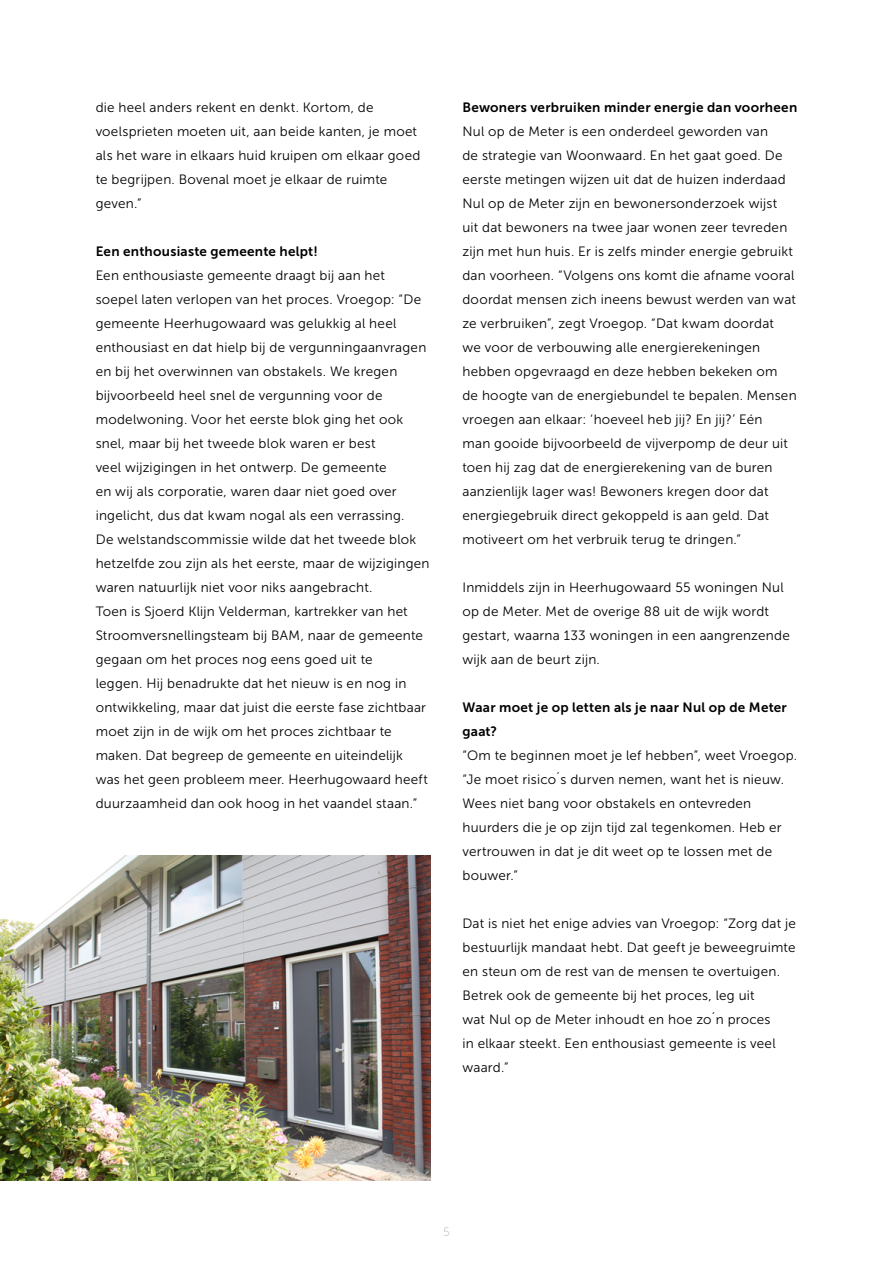
<style>
.page{position:relative;width:893px;height:1263px;background:#fff}
.page>*{position:absolute;margin:0;border:0;box-sizing:border-box;transform-origin:0 0}
.t1{font:13.5px/24px "Museo Sans 300";letter-spacing:.02em;color:#000}
.t2{font:13.5px/24px "Museo Sans 700";letter-spacing:.02em;color:#000}
.t3{font:12px "Museo Sans 100";color:#b3b2b2}
</style>
<div class="page">
<img style="left:0;top:856px;width:431px;height:324px">
<p class="t1" style="left:96px;top:95px;width:326px">die heel anders rekent en denkt. Kortom, de voelsprieten moeten uit, aan beide kanten, je moet als het ware in elkaars huid kruipen om elkaar goed te begrijpen. Bovenal moet je elkaar de ruimte geven.”</p>
<p class="t2" style="left:96px;top:239px;width:224px">Een enthousiaste gemeente helpt!</p>
<p class="t1" style="left:96px;top:263px;width:335px">Een enthousiaste gemeente draagt bij aan het soepel laten verlopen van het proces. Vroegop: “De gemeente Heerhugowaard was gelukkig al heel enthousiast en dat hielp bij de vergunningaanvragen en bij het overwinnen van obstakels. We kregen bijvoorbeeld heel snel de vergunning voor de modelwoning. Voor het eerste blok ging het ook snel, maar bij het tweede blok waren er best<br>veel wijzigingen in het ontwerp. De gemeente<br>en wij als corporatie, waren daar niet goed over ingelicht, dus dat kwam nogal als een verrassing.<br>De welstandscommissie wilde dat het tweede blok hetzelfde zou zijn als het eerste, maar de wijzigingen waren natuurlijk niet voor niks aangebracht.<br>Toen is Sjoerd Klijn Velderman, kartrekker van het Stroomversnellingsteam bij BAM, naar de gemeente gegaan om het proces nog eens goed uit te<br>leggen. Hij benadrukte dat het nieuw is en nog in ontwikkeling, maar dat juist die eerste fase zichtbaar moet zijn in de wijk om het proces zichtbaar te maken. Dat begreep de gemeente en uiteindelijk was het geen probleem meer. Heerhugowaard heeft duurzaamheid dan ook hoog in het vaandel staan.”</p>
<p class="t2" style="left:462px;top:95px;width:336px">Bewoners verbruiken minder energie dan voorheen</p>
<p class="t1" style="left:462px;top:119px;width:336px">Nul op de Meter is een onderdeel geworden van<br>de strategie van Woonwaard. En het gaat goed. De eerste metingen wijzen uit dat de huizen inderdaad Nul op de Meter zijn en bewonersonderzoek wijst<br>uit dat bewoners na twee jaar wonen zeer tevreden zijn met hun huis. Er is zelfs minder energie gebruikt dan voorheen. “Volgens ons komt die afname vooral doordat mensen zich ineens bewust werden van wat ze verbruiken”, zegt Vroegop. “Dat kwam doordat<br>we voor de verbouwing alle energierekeningen hebben opgevraagd en deze hebben bekeken om<br>de hoogte van de energiebundel te bepalen. Mensen vroegen aan elkaar: ‘hoeveel heb jij? En jij?’ Eén<br>man gooide bijvoorbeeld de vijverpomp de deur uit toen hij zag dat de energierekening van de buren aanzienlijk lager was! Bewoners kregen door dat energiegebruik direct gekoppeld is aan geld. Dat motiveert om het verbruik terug te dringen.”</p>
<p class="t1" style="left:462px;top:575px;width:329px">Inmiddels zijn in Heerhugowaard 55 woningen Nul op de Meter. Met de overige 88 uit de wijk wordt gestart, waarna 133 woningen in een aangrenzende wijk aan de beurt zijn.</p>
<p class="t2" style="left:462px;top:695px;width:326px">Waar moet je op letten als je naar Nul op de Meter gaat?</p>
<p class="t1" style="left:462px;top:743px;width:336px">“Om te beginnen moet je lef hebben”, weet Vroegop. “Je moet risico´s durven nemen, want het is nieuw.<br>Wees niet bang voor obstakels en ontevreden huurders die je op zijn tijd zal tegenkomen. Heb er vertrouwen in dat je dit weet op te lossen met de bouwer.”</p>
<p class="t1" style="left:462px;top:911px;width:335px">Dat is niet het enige advies van Vroegop: “Zorg dat je bestuurlijk mandaat hebt. Dat geeft je beweegruimte en steun om de rest van de mensen te overtuigen.<br>Betrek ook de gemeente bij het proces, leg uit<br>wat Nul op de Meter inhoudt en hoe zo´n proces<br>in elkaar steekt. Een enthousiast gemeente is veel waard.”</p>
<p class="t3" style="left:443px;top:1225px;width:8px">5</p>
</div>
